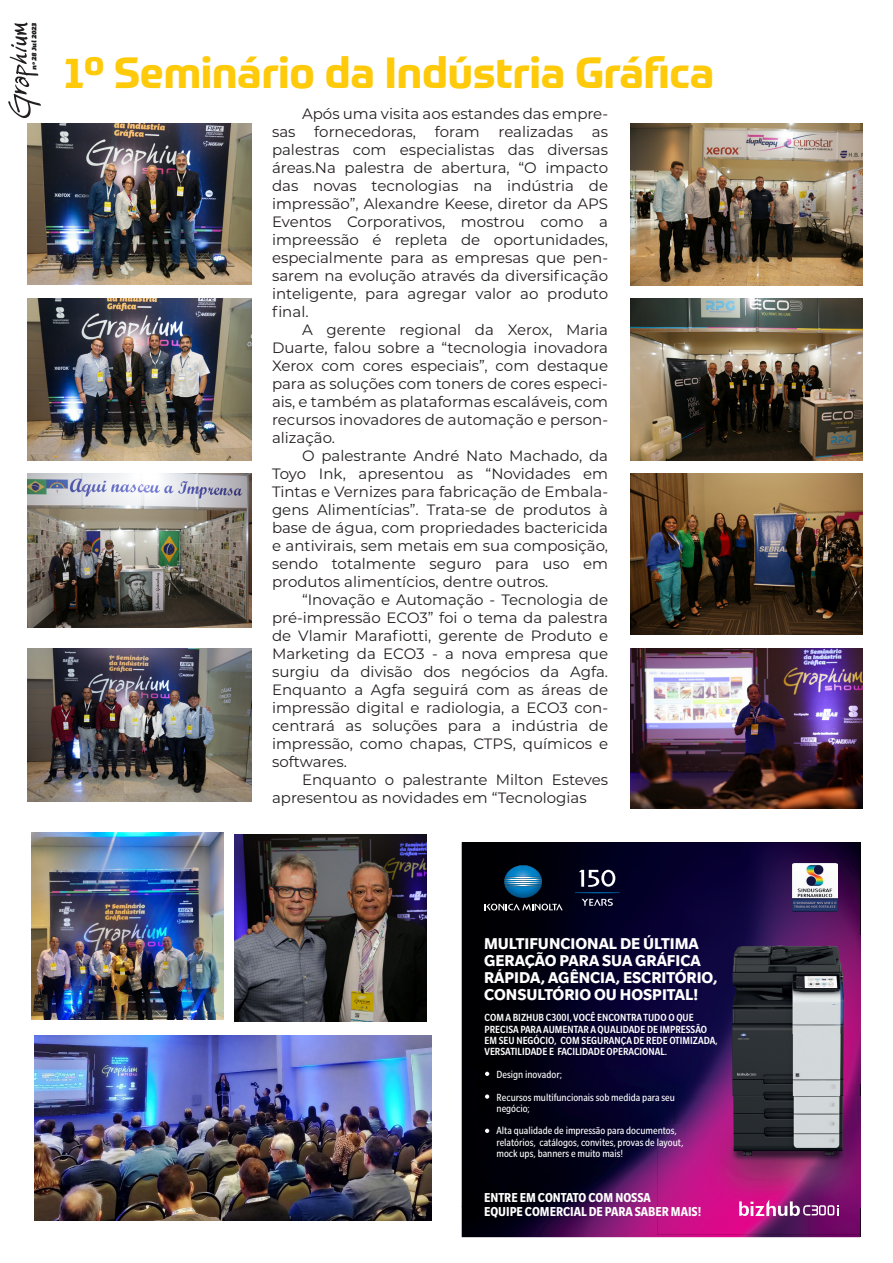
<style>
.page{position:relative;width:893px;height:1263px;background:#fff}
.page>*{position:absolute;margin:0;border:0;box-sizing:border-box;transform-origin:0 0}
.t1{font:700 42.9px "Prometo";color:#feca0a}
.t2{font:700 16.95px/17px "Slate";color:#fff}
.t3{font:15px/18px "Montserrat";color:#231f20;text-align:justify}
.t4{font:700 condensed 14.1px/14.1px "Slate Pro";color:#fff}
.t5{font:condensed 11.25px/22.6px "Slate Pro";color:#fff}
.t6{font:500 condensed 11.25px/11.2px "Slate Pro";color:#fff}
.t7{font:italic 6.6px "Bemio";color:#231f20}
</style>
<div class="page">
<img style="left:31px;top:832px;width:193px;height:188px">
<img style="left:234px;top:834px;width:193px;height:187px">
<img style="left:35px;top:1035px;width:396px;height:185px">
<img style="left:462px;top:842px;width:223px;height:364px">
<img style="left:685px;top:842px;width:175px;height:93px">
<img style="left:462px;top:1206px;width:398px;height:31px">
<img style="left:657px;top:1084px;width:203px;height:150px">
<img style="left:683px;top:1125px;width:177px;height:83px">
<img style="left:674px;top:935px;width:186px;height:190px">
<img style="left:674px;top:1125px;width:9px;height:41px">
<svg style="left:485px;top:1072px;width:4px;height:4px"></svg>
<svg style="left:485px;top:1094px;width:4px;height:5px"></svg>
<svg style="left:485px;top:1129px;width:4px;height:4px"></svg>
<img style="left:504px;top:865px;width:38px;height:33px">
<svg style="left:485px;top:903px;width:78px;height:7px"></svg>
<svg style="left:575px;top:870px;width:45px;height:36px;background:#31344c"></svg>
<svg style="left:739px;top:1199px;width:99px;height:17px"></svg>
<img style="left:793px;top:864px;width:44px;height:48px">
<svg style="left:8px;top:22px;width:33px;height:96px"></svg>
<img style="left:630px;top:124px;width:232px;height:161px">
<img style="left:630px;top:299px;width:232px;height:162px">
<img style="left:630px;top:474px;width:232px;height:161px">
<img style="left:630px;top:648px;width:232px;height:161px">
<img style="left:27px;top:124px;width:225px;height:161px">
<img style="left:27px;top:299px;width:225px;height:162px">
<img style="left:27px;top:474px;width:225px;height:154px">
<img style="left:27px;top:648px;width:225px;height:154px">
<p class="t7" style="left:29px;top:70px;width:49px;rotate:-90deg">nº 28 Jul 2023</p>
<h1 class="t1" style="left:64px;top:46px;width:652px">1º Seminário da Indústria Gráfica</h1>
<p class="t3" style="left:302px;top:104px;width:308px">Após uma visita aos estandes das empre-</p>
<p class="t3" style="left:272px;top:122px;width:25px">sas</p>
<p class="t3" style="left:314px;top:122px;width:103px">fornecedoras,</p>
<p class="t3" style="left:435px;top:122px;width:46px">foram</p>
<p class="t3" style="left:499px;top:122px;width:76px">realizadas</p>
<p class="t3" style="left:272px;top:122px;width:338px;text-indent:320px">as palestras com especialistas das diversas áreas.Na palestra de abertura, “O impacto das novas tecnologias na indústria de impressão”, Alexandre Keese, diretor da APS Eventos Corporativos, mostrou como a impreessão é repleta de oportunidades, especialmente para as empresas que pen&shy;sarem na evolução através da diversificação inteligente, para agregar valor ao produto final.</p>
<p class="t3" style="left:272px;top:320px;width:338px;text-indent:30px">A gerente regional da Xerox, Maria Duarte, falou sobre a “tecnologia inovadora Xerox com cores especiais”, com destaque para as soluções com toners de cores especi&shy;ais, e também as plataformas escaláveis, com recursos inovadores de automação e person&shy;alização.</p>
<p class="t3" style="left:272px;top:446px;width:338px;text-indent:30px">O palestrante André Nato Machado, da Toyo Ink, apresentou as “Novidades em Tintas e Vernizes para fabricação de Embala&shy;gens Alimentícias”. Trata-se de produtos à base de água, com propriedades bactericida e antivirais, sem metais em sua composição, sendo totalmente seguro para uso em produtos alimentícios, dentre outros.</p>
<p class="t3" style="left:272px;top:590px;width:338px;text-indent:30px">“Inovação e Automação - Tecnologia de pré-impressão ECO3” foi o tema da palestra de Vlamir Marafiotti, gerente de Produto e Marketing da ECO3 - a nova empresa que surgiu da divisão dos negócios da Agfa.<br>Enquanto a Agfa seguirá com as áreas de impressão digital e radiologia, a ECO3 con&shy;centrará as soluções para a indústria de impressão, como chapas, CTPS, químicos e softwares.</p>
<p class="t3" style="left:272px;top:770px;width:338px;text-indent:30px">Enquanto o palestrante Milton Esteves apresentou as novidades em “Tecnologias</p>
<p class="t2" style="left:484px;top:935px;width:235px">MULTIFUNCIONAL DE ÚLTIMA<br>GERAÇÃO PARA SUA GRÁFICA<br>RÁPIDA, AGÊNCIA, ESCRITÓRIO,<br>CONSULTÓRIO OU HOSPITAL!</p>
<p class="t6" style="left:485px;top:1012px;width:235px">COM A BIZHUB C300I, VOCÊ ENCONTRA TUDO O QUE PRECISA PARA AUMENTAR A QUALIDADE DE IMPRESSÃO EM SEU NEGÓCIO, COM SEGURANÇA DE REDE OTIMIZADA, VERSATILIDADE E FACILIDADE OPERACIONAL.</p>
<p class="t5" style="left:497px;top:1063px;width:180px">Design inovador;<br>Recursos multifuncionais sob medida para seu</p>
<p class="t5" style="left:497px;top:1097px;width:182px">negócio;<br>Alta qualidade de impressão para documentos,</p>
<p class="t5" style="left:497px;top:1136px;width:188px;line-height:11.2px">relatórios, catálogos, convites, provas de layout, mock ups, banners e muito mais!</p>
<p class="t4" style="left:484px;top:1190px;width:219px">ENTRE EM CONTATO COM NOSSA<br>EQUIPE COMERCIAL DE PARA SABER MAIS!</p>
</div>
